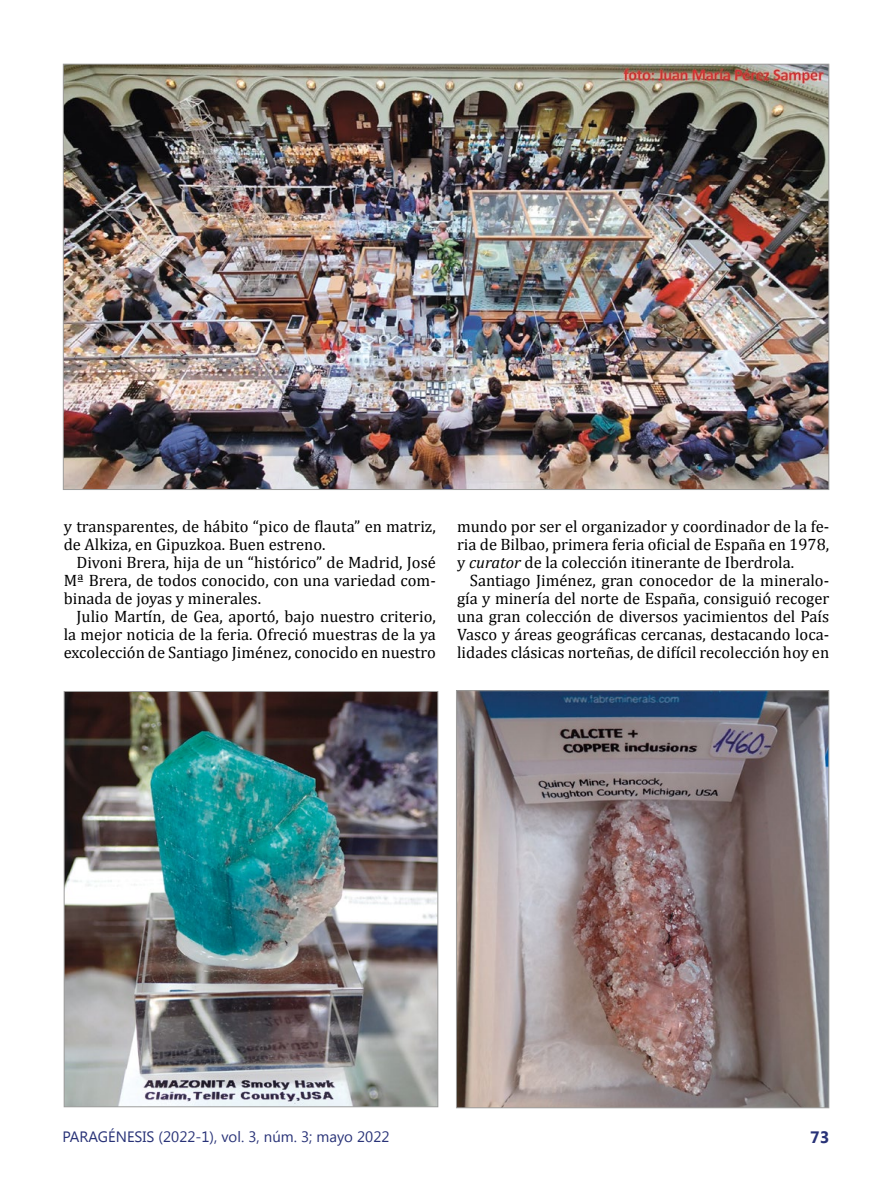
<style>
.page{position:relative;width:893px;height:1191px;background:#fff}
.page>*{position:absolute;margin:0;border:0;box-sizing:border-box;transform-origin:0 0}
.Párrafo_2_columnas{font:16.5px/18px "Cambria";color:#000;text-align:justify}
.t1{font:700 16.5px "Segoe UI";color:#283277}
.t2{font:15px "Segoe UI";color:#283277}
.s1{font-style:italic}
</style>
<div class="page">
<img style="left:65px;top:66px;width:762px;height:422px">
<img style="left:66px;top:693px;width:370px;height:412px">
<div style="left:64px;top:691px;width:374px;height:416px;border:1px solid #9d9d9c"></div>
<img style="left:458px;top:692px;width:369px;height:414px">
<div style="left:456px;top:690px;width:373px;height:418px;border:1px solid #9d9d9c"></div>
<p class="Párrafo_2_columnas" style="left:64px;top:517px;width:374px">y transparentes, de hábito “pico de flauta” en matriz, de Alkiza, en Gipuzkoa. Buen estreno.</p>
<p class="Párrafo_2_columnas" style="left:64px;top:553px;width:374px;text-indent:13px">Divoni Brera, hija de un “histórico” de Madrid, José Mª Brera, de todos conocido, con una variedad com&shy;binada de joyas y minerales.</p>
<p class="Párrafo_2_columnas" style="left:64px;top:607px;width:374px;text-indent:13px">Julio Martín, de Gea, aportó, bajo nuestro criterio, la mejor noticia de la feria. Ofreció muestras de la ya excolección de Santiago Jiménez, conocido en nuestro</p>
<p class="Párrafo_2_columnas" style="left:457px;top:517px;width:374px">mundo por ser el organizador y coordinador de la fe&shy;ria de Bilbao, primera feria oficial de España en 1978, y <span class="s1">curator</span> de la colección itinerante de Iberdrola.</p>
<p class="Párrafo_2_columnas" style="left:457px;top:571px;width:374px;text-indent:13px">Santiago Jiménez, gran conocedor de la mineralo&shy;gía y minería del norte de España, consiguió recoger una gran colección de diversos yacimientos del País Vasco y áreas geográficas cercanas, destacando loca&shy;lidades clásicas norteñas, de difícil recolección hoy en</p>
<p class="t2" style="left:63px;top:1126px;width:328px">PARAGÉNESIS (2022-1), vol. 3, núm. 3; mayo 2022</p>
<p class="t1" style="left:810px;top:1125px;width:20px">73</p>
</div>
